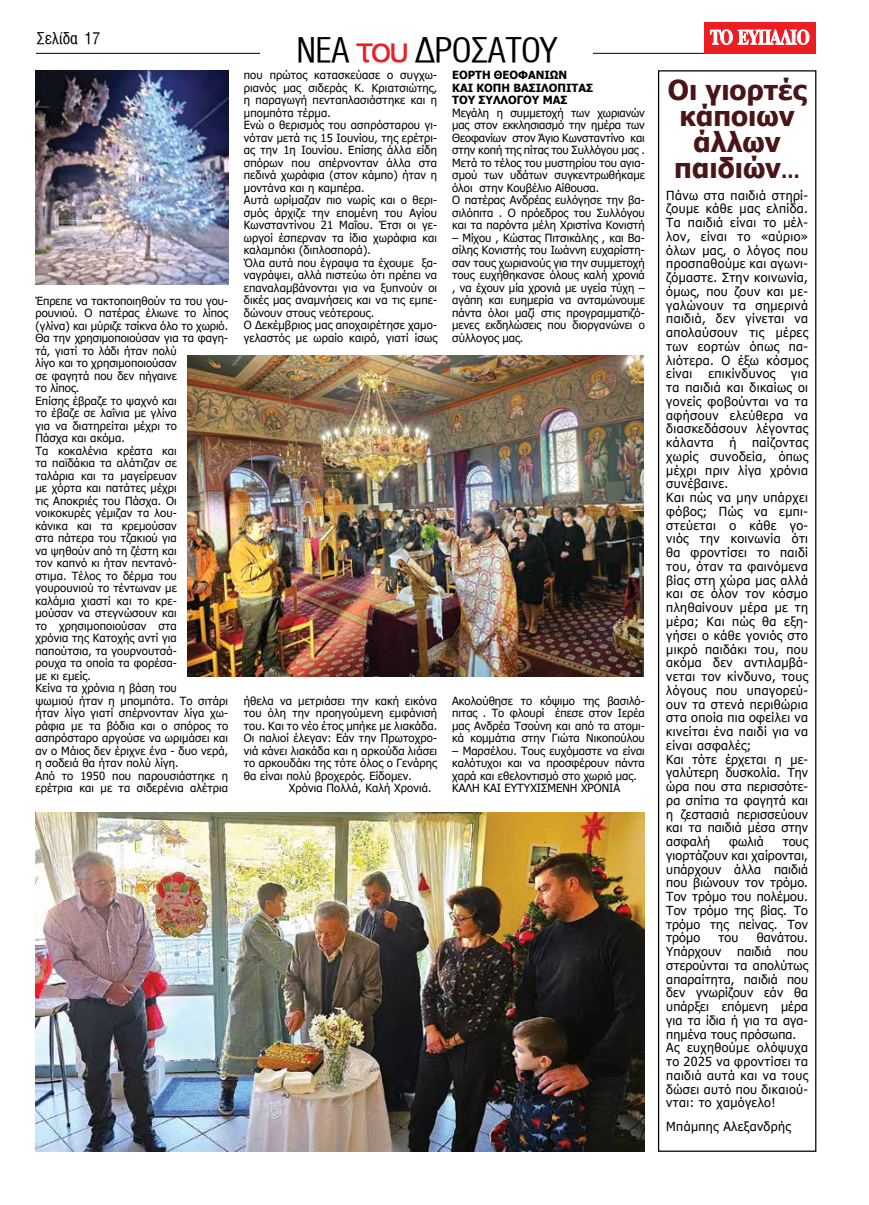
<style>
.page{position:relative;width:869px;height:1205px;background:#fff}
.page>*{position:absolute;margin:0;border:0;box-sizing:border-box;transform-origin:0 0}
.t1{font:34px "UB Helvetica Cond";letter-spacing:-.02em;color:#000}
.t2{font:700 27.5px/26.2px "Tahoma";color:#491517;text-align:center}
.t3{font:16.25px "UB Helvetica Cond";color:#000}
.t4{font:12.5px/13.8px "Tahoma";letter-spacing:.03em;color:#000;text-align:justify}
.t5{font:12.5px/13.8px "Tahoma";letter-spacing:.01em;color:#000}
.t6{font:11.25px/12.5px "Tahoma";letter-spacing:.01em;color:#000}
.t7{font:700 11.25px/12.5px "Tahoma";color:#000}
.s1{font-family:"UB Helvetica";color:#ed1d24}
.s2{font-size:18.75px}
</style>
<div class="page">
<hr style="left:0;top:53px;width:815px;height:1px;background:#000">
<div style="left:703px;top:22px;width:112px;height:31px;background:#ed1d24"></div>
<svg style="left:703px;top:26px;width:106px;height:19px"></svg>
<div style="left:0;top:51px;width:35px;height:7px;background:#fff"></div>
<div style="left:260px;top:25px;width:333px;height:37px;background:#fff"></div>
<div style="left:657px;top:70px;width:159px;height:1082px;border:1px solid #000"></div>
<img style="left:187px;top:356px;width:456px;height:320px">
<img style="left:35px;top:70px;width:193px;height:214px">
<img style="left:35px;top:812px;width:609px;height:340px">
<h3 class="t3" style="left:37px;top:29px;width:65px">Σελίδα 17</h3>
<h1 class="t1" style="left:296px;top:31px;width:262px">ΝΕΑ <span class="s1">του</span> ΔΡΟΣΑΤΟΥ</h1>
<p class="t6" style="left:35px;top:295px;width:194px">Έπρεπε να τακτοποιηθούν τα του γου&shy;ρουνιού. Ο πατέρας έλιωνε το λίπος (γλίνα) και μύριζε τσίκνα όλο το χωριό.<br>Θα την χρησιμοποιούσαν για τα φαγη&shy;τά, γιατί το λάδι ήταν πολύ<br>λίγο και το χρησιμοποιούσαν<br>σε φαγητά που δεν πήγαινε<br>το λίπος.<br>Επίσης έβραζε το ψαχνό και<br>το έβαζε σε λαΐνια με γλίνα<br>για να διατηρείται μέχρι το<br>Πάσχα και ακόμα.<br>Τα κοκαλένια κρέατα και<br>τα παϊδάκια τα αλάτιζαν σε<br>ταλάρια και τα μαγείρευαν<br>με χόρτα και πατάτες μέχρι<br>τις Αποκριές του Πάσχα. Οι νοικοκυρές γέμιζαν τα λου-<br>κάνικα και τα κρεμούσαν<br>στα πάτερα του τζακιού για<br>να ψηθούν από τη ζέστη και<br>τον καπνό κι ήταν πεντανό-<br>στιμα. Τέλος το δέρμα του γουρουνιού το τέντωναν με<br>καλάμια χιαστί και το κρε-<br>μούσαν να στεγνώσουν και<br>το χρησιμοποιούσαν στα<br>χρόνια της Κατοχής αντί για παπούτσια, τα γουρνουτσά-<br>ρουχα τα οποία τα φορέσα-<br>με κι εμείς.<br>Κείνα τα χρόνια η βάση του<br>ψωμιού ήταν η μπομπότα. Το σιτάρι ήταν λίγο γιατί σπέρνονταν λίγα χω&shy;ράφια με τα βόδια και ο σπόρος το ασπρόσταρο αργούσε να ωριμάσει και αν ο Μάιος δεν έριχνε ένα - δυο νερά, η σοδειά θα ήταν πολύ λίγη.<br>Από το 1950 που παρουσιάστηκε η ερέτρια και με τα σιδερένια αλέτρια</p>
<p class="t6" style="left:244px;top:70px;width:195px">που πρώτος κατασκεύασε ο συγχω&shy;ριανός μας σιδεράς Κ. Κριατσιώτης, η παραγωγή πενταπλασιάστηκε και η μπομπότα τέρμα.<br>Ενώ ο θερισμός του ασπρόσταρου γι&shy;νόταν μετά τις 15 Ιουνίου, της ερέτρι&shy;ας την 1η Ιουνίου. Επίσης άλλα είδη σπόρων που σπέρνονταν άλλα στα πεδινά χωράφια (στον κάμπο) ήταν η μοντάνα και η καμπέρα.<br>Αυτά ωρίμαζαν πιο νωρίς και ο θερι&shy;σμός άρχιζε την επομένη του Αγίου<br>Κωνσταντίνου 21 Μαΐου. Έτσι οι γε&shy;ωργοί έσπερναν τα ίδια χωράφια και καλαμπόκι (διπλοσπορά).<br>Όλα αυτά που έγραψα τα έχουμε ξα&shy;ναγράψει, αλλά πιστεύω ότι πρέπει να επαναλαμβάνονται για να ξυπνούν οι δικές μας αναμνήσεις και να τις εμπε&shy;δώνουν στους νεότερους.<br>Ο Δεκέμβριος μας αποχαιρέτησε χαμο&shy;γελαστός με ωραίο καιρό, γιατί ίσως</p>
<p class="t7" style="left:452px;top:70px;width:142px">ΕΟΡΤΗ ΘΕΟΦΑΝΙΩΝ<br>ΚΑΙ ΚΟΠΗ ΒΑΣΙΛΟΠΙΤΑΣ<br>ΤΟΥ ΣΥΛΛΟΓΟΥ ΜΑΣ</p>
<p class="t6" style="left:452px;top:107px;width:194px">Μεγάλη η συμμετοχή των χωριανών μας στον εκκλησιασμό την ημέρα των Θεοφανίων στον Άγιο Κωνσταντίνο και στην κοπή της πίτας του Συλλόγου μας .<br>Μετά το τέλος του μυστηρίου του αγια&shy;σμού των υδάτων συγκεντρωθήκαμε όλοι στην Κουβέλιο Αίθουσα.<br>Ο πατέρας Ανδρέας ευλόγησε την βα&shy;σιλόπιτα . Ο πρόεδρος του Συλλόγου και τα παρόντα μέλη Χριστίνα Κονιστή</p>
<p class="t6" style="left:452px;top:232px;width:194px;text-align:justify">– Μίχου , Κώστας Πιτσικάλης , και Βα&shy;σίλης Κονιστής του Ιωάννη ευχαρίστη&shy;σαν τους χωριανούς για την συμμετοχή τους ευχήθηκανσε όλους καλή χρονιά , να έχουν μία χρονιά με υγεία τύχη – αγάπη και ευημερία να ανταμώνουμε πάντα όλοι μαζί στις προγραμματιζό&shy;μενες εκδηλώσεις που διοργανώνει ο σύλλογος μας.</p>
<p class="t6" style="left:244px;top:695px;width:195px">ήθελα να μετριάσει την κακή εικόνα</p>
<p class="t6" style="left:244px;top:707px;width:195px">του όλη την προηγούμενη εμφάνισή</p>
<p class="t6" style="left:244px;top:720px;width:195px">του. Και το νέο έτος μπήκε με λιακάδα.</p>
<p class="t6" style="left:244px;top:732px;width:195px">Οι παλιοί έλεγαν: Εάν την Πρωτοχρο-</p>
<p class="t6" style="left:244px;top:745px;width:195px">νιά κάνει λιακάδα και η αρκούδα λιάσει</p>
<p class="t6" style="left:244px;top:757px;width:195px">το αρκουδάκι της τότε όλος ο Γενάρης</p>
<p class="t6" style="left:244px;top:770px;width:169px">θα είναι πολύ βροχερός. Είδομεν.</p>
<p class="t6" style="left:289px;top:782px;width:144px">Χρόνια Πολλά, Καλή Χρονιά.</p>
<p class="t6" style="left:452px;top:695px;width:194px;text-align:justify">Ακολούθησε το κόψιμο της βασιλό&shy;πιτας . Το φλουρί έπεσε στον Ιερέα μας Ανδρέα Τσούνη και από τα ατομι&shy;κά κομμάτια στην Γιώτα Νικοπούλου</p>
<p class="t6" style="left:452px;top:745px;width:194px">– Μαρσέλου. Τους ευχόμαστε να είναι καλότυχοι και να προσφέρουν πάντα χαρά και εθελοντισμό στο χωριό μας.<br>ΚΑΛΗ ΚΑΙ ΕΥΤΥΧΙΣΜΕΝΗ ΧΡΟΝΙΑ</p>
<h2 class="t2" style="left:667px;top:78px;width:140px">Οι γιορτές κάποιων άλλων παιδιών<span class="s2">…</span></h2>
<p class="t4" style="left:666px;top:189px;width:143px">Πάνω στα παιδιά στηρί&shy;ζουμε κάθε μας ελπίδα.<br>Τα παιδιά είναι το μέλ&shy;λον, είναι το «αύριο» όλων μας, ο λόγος που προσπαθούμε και αγωνι&shy;ζόμαστε. Στην κοινωνία, όμως, που ζουν και με&shy;γαλώνουν τα σημερινά παιδιά, δεν γίνεται να απολαύσουν τις μέρες των εορτών όπως πα&shy;λιότερα. Ο έξω κόσμος είναι</p>
<p class="t4" style="left:708px;top:368px;width:68px">επικίνδυνος</p>
<p class="t4" style="left:666px;top:368px;width:143px;text-align:left;text-indent:125px">για τα παιδιά και δικαίως οι γονείς φοβούνται να τα αφήσουν ελεύθερα να διασκεδάσουν λέγοντας κάλαντα ή παίζοντας χωρίς συνοδεία, όπως μέχρι πριν λίγα χρόνια συνέβαινε.<br>Και πώς να μην υπάρχει φόβος; Πώς να εμπι&shy;στεύεται ο κάθε γο&shy;νιός την κοινωνία ότι θα φροντίσει το παιδί του, όταν τα φαινόμενα βίας στη χώρα μας αλλά και σε όλον τον κόσμο πληθαίνουν μέρα με τη μέρα; Και πώς θα εξη&shy;γήσει ο κάθε γονιός στο μικρό παιδάκι του, που ακόμα δεν αντιλαμβά&shy;νεται τον κίνδυνο, τους λόγους που υπαγορεύ&shy;ουν τα στενά περιθώρια στα οποία πια οφείλει να κινείται ένα παιδί για να είναι ασφαλές;<br>Και τότε έρχεται η με&shy;γαλύτερη δυσκολία. Την ώρα που στα περισσότε&shy;ρα σπίτια τα φαγητά και η ζεστασιά περισσεύουν και τα παιδιά μέσα στην ασφαλή</p>
<p class="t4" style="left:728px;top:835px;width:36px">φωλιά</p>
<p class="t4" style="left:666px;top:835px;width:143px;text-indent:116px">τους γιορτάζουν και χαίρονται, υπάρχουν άλλα παιδιά που βιώνουν τον τρόμο.<br>Τον τρόμο του πολέμου.<br>Τον τρόμο της βίας. Το τρόμο της πείνας. Τον τρόμο</p>
<p class="t4" style="left:718px;top:931px;width:21px">του</p>
<p class="t5" style="left:756px;top:931px;width:53px">θανάτου.</p>
<p class="t5" style="left:666px;top:945px;width:57px">Υπάρχουν</p>
<p class="t4" style="left:736px;top:945px;width:36px">παιδιά</p>
<p class="t5" style="left:666px;top:945px;width:143px;text-indent:121px">που στερούνται τα απολύτως απαραίτητα, παιδιά που δεν γνωρίζουν εάν θα υπάρξει επόμενη μέρα για τα ίδια ή για τα αγα&shy;πημένα τους πρόσωπα.<br>Ας ευχηθούμε ολόψυχα το 2025 να φροντίσει τα παιδιά αυτά και να τους δώσει αυτό που δικαιού&shy;νται: το χαμόγελο!</p>
<p class="t4" style="left:666px;top:1120px;width:126px">Μπάμπης Αλεξανδρής</p>
</div>
